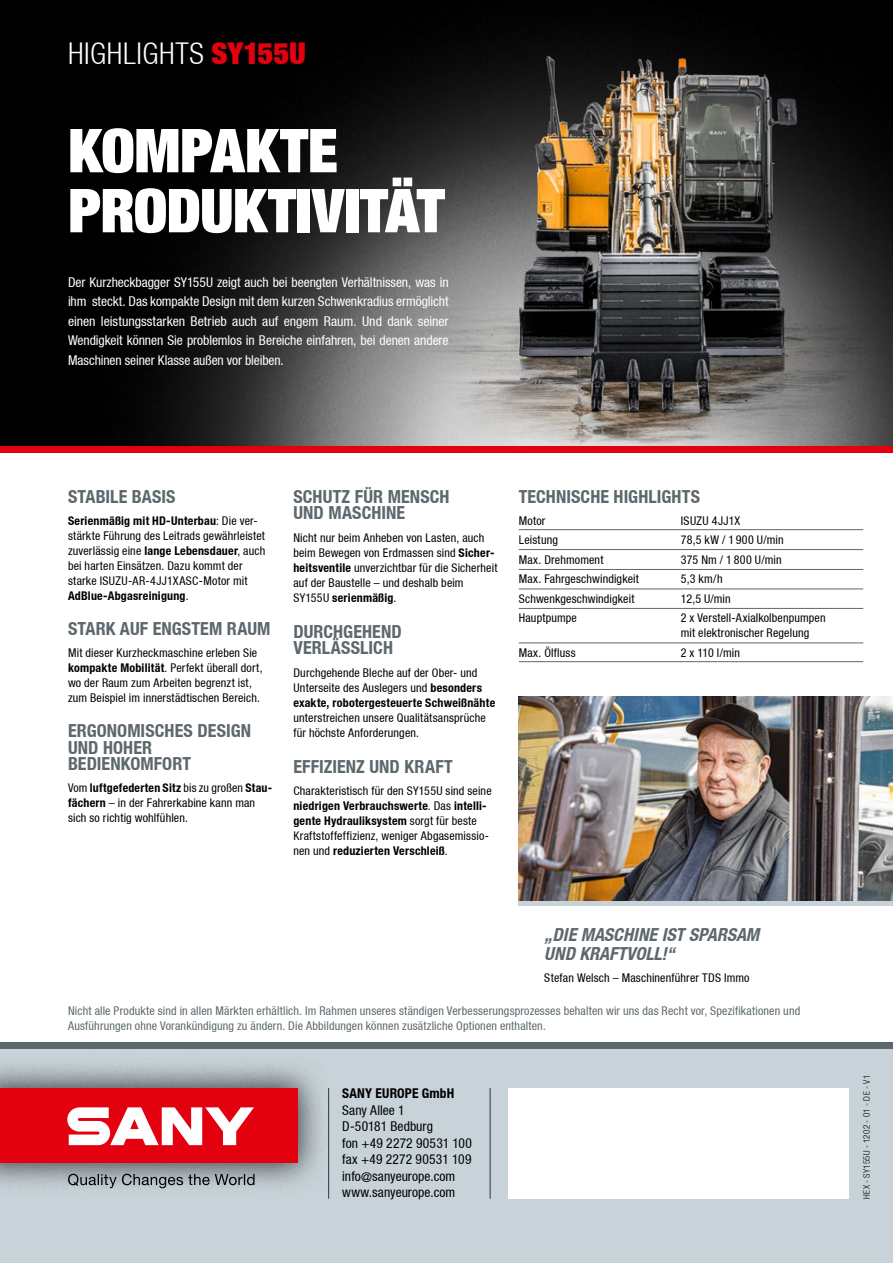
<style>
.page{position:relative;width:893px;height:1263px;background:#fff}
.page>*{position:absolute;margin:0;border:0;box-sizing:border-box;transform-origin:0 0}
.t1{font:900 60px/60px "Context Reprise Extra Black S Si Extra";letter-spacing:-.01em;color:#fff}
.t2{font:700 30px "Context Reprise Light Cond S Si";letter-spacing:.02em;color:#fff}
.t3{font:700 condensed 18px/16.5px "Context Reprise Condensed S Si";letter-spacing:.005em;color:#5d686d}
.t4{font:italic 700 condensed 18px/19.5px "Context Reprise Condensed S Si";letter-spacing:.005em;color:#5d686d}
.t5{font:13.5px/19.5px "Context Reprise Condensed S Si Condensed";letter-spacing:-.005em;color:#fff;text-align:justify}
.t6{font:13.5px/16.5px "Context Reprise Condensed S Si Condensed";letter-spacing:.005em;color:#000}
.t7{font:700 condensed 13.5px "Context Reprise Condensed S Si";letter-spacing:.015em;color:#000}
.t8{font:12px/15px "Context Reprise Condensed S Si Condensed";letter-spacing:.015em;color:#000}
.t9{font:700 condensed 12px/15px "Context Reprise Condensed S Si";letter-spacing:.02em;color:#000}
.t10{font:12px/15px "Context Reprise Condensed S Si Condensed";letter-spacing:.015em;color:#5d686d}
.t11{font:700 9px "Context Reprise Light Cond S Si";letter-spacing:.04em;color:#000}
.s1{font-family:"Context Reprise Extra Black S Si Extra";font-weight:900;color:#e3000f}
.s2{font-family:"Context Reprise Condensed S Si Condensed";font-weight:400;font-stretch:normal}
.s3{font-family:"Context Reprise Condensed S Si";font-weight:700;font-stretch:condensed}
</style>
<div class="page">
<img style="left:0;top:0;width:340px;height:446px">
<div style="left:0;top:1048px;width:893px;height:215px;background:#c8d3d9"></div>
<div style="left:0;top:1042px;width:893px;height:6px;background:#5d686d"></div>
<div style="left:508px;top:1089px;width:340px;height:110px;background:#fff"></div>
<div style="left:0;top:1055px;width:331px;height:141px;background:#000;opacity:.75"></div>
<div style="left:0;top:1089px;width:297px;height:74px;background:#e3000f"></div>
<svg style="left:67px;top:1107px;width:187px;height:38px"></svg>
<svg style="left:68px;top:1174px;width:186px;height:14px"></svg>
<hr style="left:328px;top:1088px;width:1px;height:111px;background:#29353a">
<hr style="left:490px;top:1088px;width:1px;height:111px;background:#29353a">
<div style="left:0;top:446px;width:893px;height:7px;background:#e3000f"></div>
<img style="left:340px;top:0;width:553px;height:446px">
<div style="left:519px;top:900px;width:374px;height:6px;background:#c8d3d9"></div>
<img style="left:519px;top:697px;width:374px;height:203px">
<hr style="left:519px;top:529px;width:344px;height:1px;background:#5d686d">
<hr style="left:519px;top:549px;width:344px;height:1px;background:#5d686d">
<hr style="left:519px;top:569px;width:344px;height:1px;background:#5d686d">
<hr style="left:519px;top:589px;width:344px;height:1px;background:#5d686d">
<hr style="left:519px;top:643px;width:344px;height:1px;background:#5d686d">
<hr style="left:519px;top:608px;width:344px;height:1px;background:#5d686d">
<hr style="left:519px;top:661px;width:344px;height:1px;background:#5d686d">
<h2 class="t2" style="left:68px;top:36px;width:239px">HIGHLIGHTS <span class="s1">SY155U</span></h2>
<h1 class="t1" style="left:68px;top:119px;width:378px">KOMPAKTE<br>PRODUKTIVITÄT</h1>
<p class="t5" style="left:68px;top:272px;width:382px">Der Kurzheckbagger SY155U zeigt auch bei beengten Verhältnissen, was in ihm steckt. Das kompakte Design mit dem kurzen Schwenkradius ermöglicht einen leistungsstarken Betrieb auch auf engem Raum. Und dank seiner Wendigkeit können Sie problemlos in Bereiche einfahren, bei denen andere Maschinen seiner Klasse außen vor bleiben.</p>
<h3 class="t3" style="left:68px;top:488px;width:109px">STABILE BASIS</h3>
<p class="t9" style="left:68px;top:513px;width:191px">Serienmäßig mit HD-Unterbau<span class="s2">: Die ver-</span></p>
<p class="t8" style="left:68px;top:528px;width:199px">stärkte Führung des Leitrads gewährleistet zuverlässig eine <span class="s3">lange Lebensdauer</span>, auch bei harten Einsätzen. Dazu kommt der starke ISUZU-AR-4JJ1XASC-Motor mit</p>
<p class="t9" style="left:68px;top:588px;width:122px">AdBlue-Abgasreinigung<span class="s2">.</span></p>
<h3 class="t3" style="left:68px;top:620px;width:204px">STARK AUF ENGSTEM RAUM</h3>
<p class="t8" style="left:68px;top:645px;width:196px">Mit dieser Kurzheckmaschine erleben Sie <span class="s3">kompakte Mobilität</span>. Perfekt überall dort, wo der Raum zum Arbeiten begrenzt ist, zum Beispiel im innerstädtischen Bereich.</p>
<h3 class="t3" style="left:68px;top:722px;width:185px">ERGONOMISCHES DESIGN<br>UND HOHER<br>BEDIENKOMFORT</h3>
<p class="t9" style="left:68px;top:780px;width:206px"><span class="s2">Vom</span> luftgefederten Sitz <span class="s2">bis zu großen</span> Stau-</p>
<p class="t8" style="left:68px;top:795px;width:189px"><span class="s3">fächern</span> – in der Fahrerkabine kann man sich so richtig wohlfühlen.</p>
<h3 class="t3" style="left:293px;top:488px;width:158px">SCHUTZ FÜR MENSCH<br>UND MASCHINE</h3>
<p class="t8" style="left:293px;top:530px;width:206px">Nicht nur beim Anheben von Lasten, auch beim Bewegen von Erdmassen sind <span class="s3">Sicher&shy;heitsventile</span> unverzichtbar für die Sicherheit auf der Baustelle – und deshalb beim</p>
<p class="t9" style="left:293px;top:590px;width:105px"><span class="s2">SY155U</span> serienmäßig<span class="s2">.</span></p>
<h3 class="t3" style="left:293px;top:623px;width:110px">DURCHGEHEND<br>VERLÄSSLICH</h3>
<p class="t8" style="left:293px;top:665px;width:190px">Durchgehende Bleche auf der Ober- und<br>Unterseite des Auslegers und <span class="s3">besonders</span></p>
<p class="t9" style="left:293px;top:695px;width:203px">exakte, robotergesteuerte Schweißnähte</p>
<p class="t8" style="left:293px;top:710px;width:194px">unterstreichen unsere Qualitätsansprüche für höchste Anforderungen.</p>
<h3 class="t3" style="left:293px;top:758px;width:161px">EFFIZIENZ UND KRAFT</h3>
<p class="t8" style="left:293px;top:783px;width:200px">Charakteristisch für den SY155U sind seine</p>
<p class="t9" style="left:293px;top:798px;width:195px">niedrigen Verbrauchswerte<span class="s2">. Das</span> intelli&shy;gente Hydrauliksystem <span class="s2">sorgt für beste</span></p>
<p class="t8" style="left:293px;top:828px;width:197px">Kraftstoffeffizienz, weniger Abgasemissio-</p>
<p class="t9" style="left:293px;top:843px;width:156px"><span class="s2">nen und</span> reduzierten Verschleiß<span class="s2">.</span></p>
<h3 class="t3" style="left:519px;top:488px;width:183px">TECHNISCHE HIGHLIGHTS</h3>
<p class="t8" style="left:519px;top:513px;width:28px">Motor</p>
<p class="t8" style="left:681px;top:513px;width:61px">ISUZU 4JJ1X</p>
<p class="t8" style="left:519px;top:532px;width:41px">Leistung</p>
<p class="t8" style="left:681px;top:532px;width:104px">78,5 kW / 1 900 U/min</p>
<p class="t8" style="left:519px;top:552px;width:86px">Max. Drehmoment</p>
<p class="t8" style="left:681px;top:552px;width:102px">375 Nm / 1 800 U/min</p>
<p class="t8" style="left:519px;top:571px;width:122px">Max. Fahrgeschwindigkeit</p>
<p class="t8" style="left:681px;top:571px;width:43px">5,3 km/h</p>
<p class="t8" style="left:519px;top:591px;width:117px">Schwenkgeschwindigkeit</p>
<p class="t8" style="left:681px;top:591px;width:51px">12,5 U/min</p>
<p class="t8" style="left:519px;top:610px;width:60px">Hauptpumpe</p>
<p class="t8" style="left:681px;top:610px;width:146px">2 x Verstell-Axialkolbenpumpen mit elektronischer Regelung</p>
<p class="t8" style="left:519px;top:645px;width:58px">Max. Ölfluss</p>
<p class="t8" style="left:681px;top:645px;width:61px">2 x 110 l/min</p>
<h3 class="t4" style="left:544px;top:924px;width:216px">„DIE MASCHINE IST SPARSAM<br>UND KRAFTVOLL!“</h3>
<p class="t8" style="left:544px;top:970px;width:207px">Stefan Welsch – Maschinenführer TDS Immo</p>
<p class="t10" style="left:68px;top:1003px;width:734px">Nicht alle Produkte sind in allen Märkten erhältlich. Im Rahmen unseres ständigen Verbesserungsprozesses behalten wir uns das Recht vor, Spezifikationen und<br>Ausführungen ohne Vorankündigung zu ändern. Die Abbildungen können zusätzliche Optionen enthalten.</p>
<p class="t7" style="left:342px;top:1085px;width:114px">SANY EUROPE GmbH</p>
<p class="t6" style="left:342px;top:1101px;width:131px">Sany Allee 1<br>D-50181 Bedburg<br>fon +49 2272 90531 100 fax +49 2272 90531 109 info@sanyeurope.com www.sanyeurope.com</p>
<p class="t11" style="left:861px;top:1199px;width:126px;rotate:-90deg">HEX - SY155U - 1202 - 01 - DE - V1</p>
</div>
